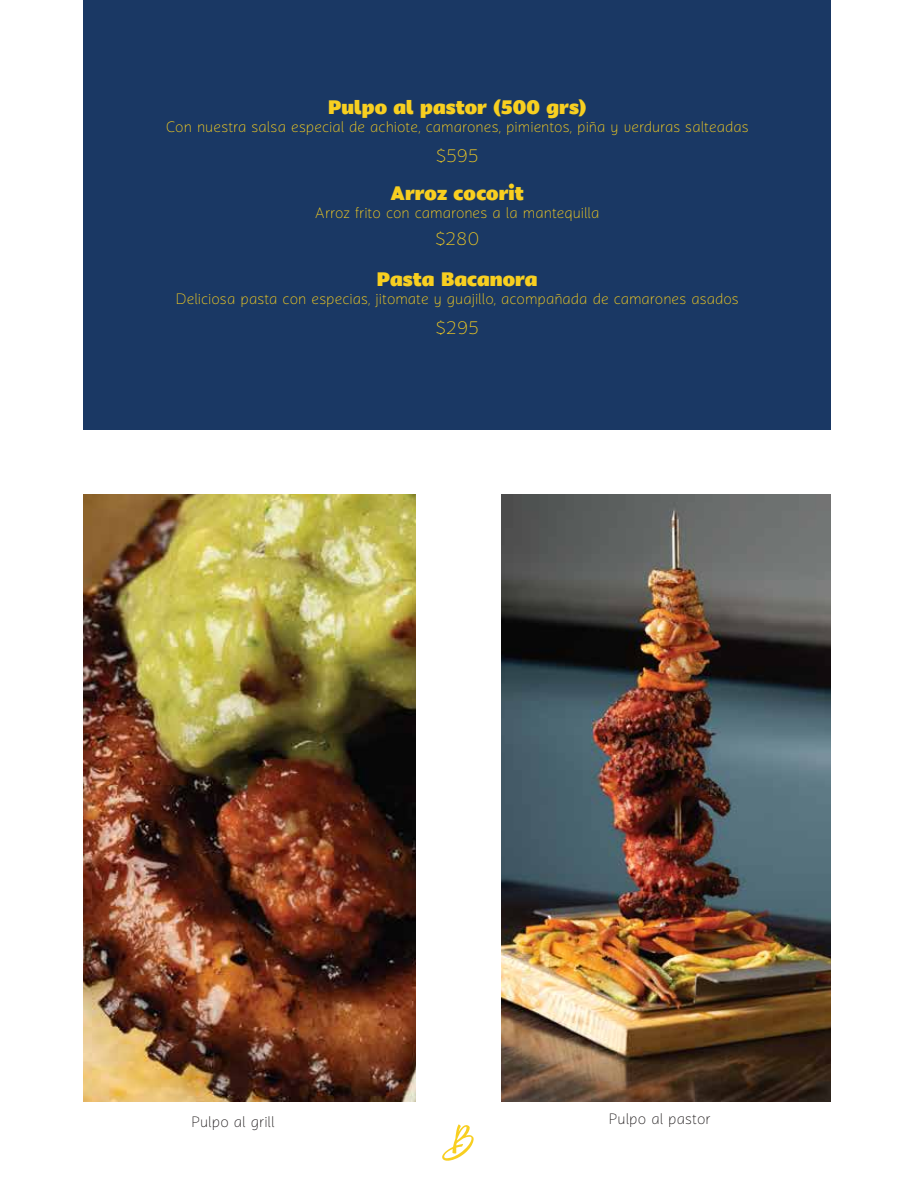
<style>
.page{position:relative;width:918px;height:1188px;background:#fff}
.page>*{position:absolute;margin:0;border:0;box-sizing:border-box;transform-origin:0 0}
.t1{font:900 19.5px "Anona";color:#f8cf20}
.t2{font:100 18px "Anona";letter-spacing:-.005em;color:#f8cf20}
.t3{font:100 15px "Anona";color:#f8cf20}
.t4{font:100 15px "Anona";color:#231f20}
</style>
<div class="page">
<svg style="left:442px;top:1124px;width:32px;height:37px"></svg>
<div style="left:84px;top:0;width:747px;height:430px;background:#1a3864"></div>
<img style="left:83px;top:494px;width:333px;height:607px">
<img style="left:501px;top:495px;width:329px;height:606px">
<h1 class="t1" style="left:328px;top:91px;width:259px">Pulpo al pastor (500 grs)</h1>
<p class="t3" style="left:166px;top:116px;width:584px">Con nuestra salsa especial de achiote, camarones, pimientos, piña y verduras salteadas</p>
<p class="t2" style="left:436px;top:143px;width:44px">$595</p>
<h1 class="t1" style="left:390px;top:177px;width:135px">Arroz cocorit</h1>
<p class="t3" style="left:315px;top:203px;width:286px">Arroz frito con camarones a la mantequilla</p>
<p class="t2" style="left:435px;top:226px;width:46px">$280</p>
<h1 class="t1" style="left:377px;top:263px;width:162px">Pasta Bacanora</h1>
<p class="t3" style="left:176px;top:289px;width:565px">Deliciosa pasta con especias, jitomate y guajillo, acompañada de camarones asados</p>
<p class="t2" style="left:436px;top:315px;width:45px">$295</p>
<p class="t4" style="left:191px;top:1111px;width:85px">Pulpo al grill</p>
<p class="t4" style="left:609px;top:1109px;width:104px">Pulpo al pastor</p>
</div>
